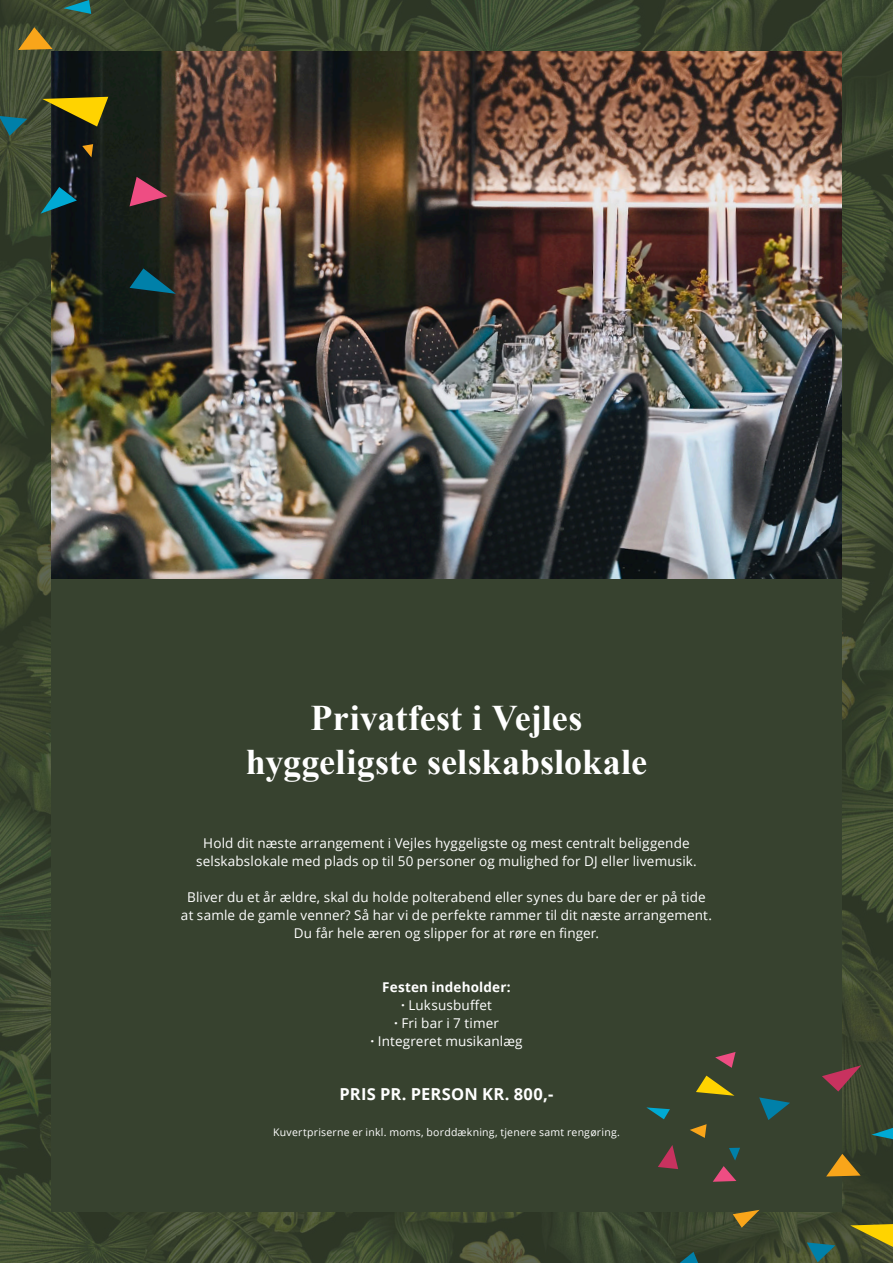
<style>
.page{position:relative;width:893px;height:1263px;background:#fff}
.page>*{position:absolute;margin:0;border:0;box-sizing:border-box;transform-origin:0 0}
.t1{font:700 36px "Times New Roman";letter-spacing:.005em;color:#fff}
.t2{font:700 16.5px "Open Sans";letter-spacing:.01em;color:#fff}
.t3{font:13.5px "Open Sans";letter-spacing:.01em;color:#fff}
.t4{font:700 13.5px "Open Sans";letter-spacing:.01em;color:#fff}
.t5{font:10.5px "Open Sans";letter-spacing:.02em;color:#fff}
.s1{font-weight:700}
</style>
<div class="page">
<img style="left:0;top:0;width:893px;height:1263px">
<div style="left:51px;top:51px;width:791px;height:1161px;background:#37422f"></div>
<img style="left:51px;top:51px;width:791px;height:527px">
<svg style="left:759px;top:1097px;width:31px;height:23px"></svg>
<svg style="left:826px;top:1154px;width:35px;height:22px"></svg>
<svg style="left:850px;top:1224px;width:43px;height:23px"></svg>
<svg style="left:822px;top:1065px;width:39px;height:26px"></svg>
<svg style="left:680px;top:1252px;width:18px;height:11px"></svg>
<svg style="left:871px;top:1128px;width:22px;height:11px"></svg>
<svg style="left:715px;top:1052px;width:21px;height:16px"></svg>
<svg style="left:690px;top:1124px;width:17px;height:14px"></svg>
<svg style="left:807px;top:1242px;width:28px;height:20px"></svg>
<svg style="left:713px;top:1166px;width:23px;height:16px"></svg>
<svg style="left:733px;top:1210px;width:26px;height:18px"></svg>
<svg style="left:696px;top:1076px;width:38px;height:20px"></svg>
<svg style="left:646px;top:1107px;width:24px;height:12px"></svg>
<svg style="left:729px;top:1148px;width:11px;height:12px"></svg>
<svg style="left:658px;top:1145px;width:20px;height:24px"></svg>
<svg style="left:130px;top:177px;width:37px;height:29px"></svg>
<svg style="left:18px;top:27px;width:35px;height:23px"></svg>
<svg style="left:42px;top:97px;width:66px;height:30px"></svg>
<svg style="left:41px;top:187px;width:36px;height:27px"></svg>
<svg style="left:130px;top:268px;width:46px;height:26px"></svg>
<svg style="left:63px;top:0;width:28px;height:14px"></svg>
<svg style="left:0;top:116px;width:27px;height:20px"></svg>
<svg style="left:82px;top:144px;width:11px;height:13px"></svg>
<p class="t1" style="left:311px;top:693px;width:273px">Privatfest i Vejles</p>
<p class="t1" style="left:246px;top:736px;width:403px">hyggeligste selskabslokale</p>
<p class="t3" style="left:203px;top:833px;width:488px">Hold dit næste arrangement i Vejles hyggeligste og mest centralt beliggende</p>
<p class="t3" style="left:196px;top:851px;width:502px">selskabslokale med plads op til 50 personer og mulighed for DJ eller livemusik.</p>
<p class="t3" style="left:187px;top:887px;width:520px">Bliver du et år ældre, skal du holde polterabend eller synes du bare der er på tide</p>
<p class="t3" style="left:181px;top:905px;width:532px">at samle de gamle venner? Så har vi de perfekte rammer til dit næste arrangement.</p>
<p class="t3" style="left:294px;top:923px;width:307px">Du får hele æren og slipper for at røre en finger.</p>
<p class="t4" style="left:382px;top:977px;width:130px">Festen indeholder:</p>
<p class="t3" style="left:401px;top:995px;width:92px"><span class="s1">·</span> Luksusbuffet</p>
<p class="t3" style="left:394px;top:1013px;width:106px"><span class="s1">·</span> Fri bar i 7 timer</p>
<p class="t3" style="left:370px;top:1031px;width:154px"><span class="s1">·</span> Integreret musikanlæg</p>
<p class="t2" style="left:340px;top:1082px;width:215px">PRIS PR. PERSON KR. 800,-</p>
<p class="t5" style="left:273px;top:1125px;width:348px">Kuvertpriserne er inkl. moms, borddækning, tjenere samt rengøring.</p>
</div>
